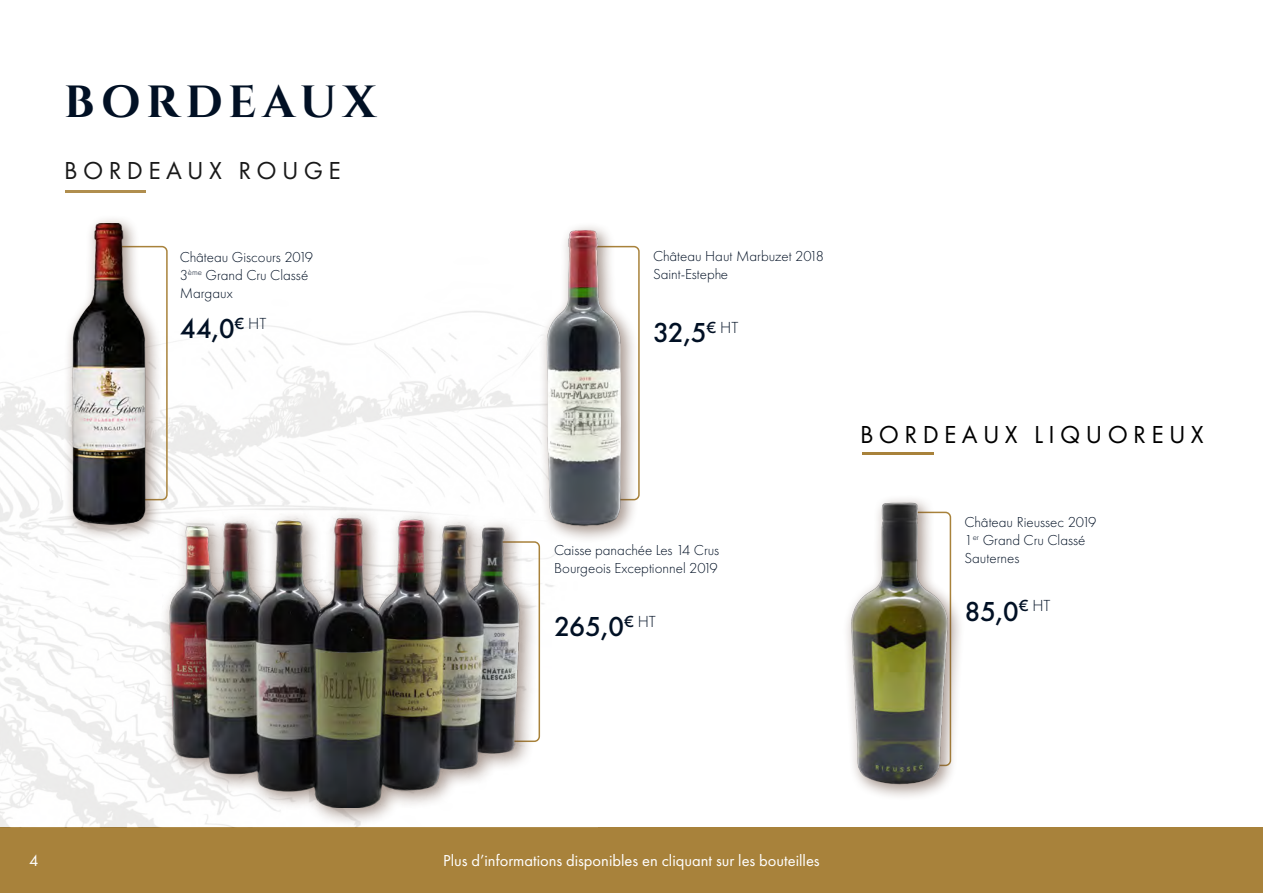
<style>
.page{position:relative;width:1263px;height:893px;background:#fff}
.page>*{position:absolute;margin:0;border:0;box-sizing:border-box;transform-origin:0 0}
.t1{font:700 45px "Cinzel";letter-spacing:.13em;color:#011024}
.t2{font:500 28.5px "Futura PT";letter-spacing:-.025em;color:#011024}
.t3{font:25.5px "Futura PT";letter-spacing:.21em;color:#000}
.t4{font:16.5px "Futura PT";color:#fff}
.t5{font:300 15px/18px "Futura PT";color:#011024}
</style>
<div class="page">
<div style="left:0;top:827px;width:1263px;height:66px;background:#a8823b"></div>
<hr style="left:863px;top:453px;width:71px;height:2px;background:#a8823b">
<img style="left:0;top:190px;width:555px;height:637px">
<div style="left:106px;top:246px;width:62px;height:254px;border:2px solid #a8823b;border-radius:5px"></div>
<div style="left:63px;top:214px;width:100px;height:328px;background:#5e4233;opacity:.54"></div>
<img style="left:54px;top:223px;width:112px;height:301px">
<div style="left:538px;top:221px;width:101px;height:323px;background:#5e4233;opacity:.54"></div>
<img style="left:518px;top:223px;width:122px;height:308px">
<div style="left:160px;top:508px;width:379px;height:320px;background:#5e4233;opacity:.54"></div>
<img style="left:163px;top:470px;width:362px;height:338px">
<img style="left:847px;top:499px;width:113px;height:297px">
<h1 class="t1" style="left:64px;top:74px;width:313px">BORDEAUX</h1>
<h3 class="t3" style="left:64px;top:155px;width:278px">BORDEAUX ROUGE</h3>
<p class="t5" style="left:180px;top:248px;width:135px">Château Giscours 2019<br>3<sup>ème</sup> Grand Cru Classé<br>Margaux</p>
<h2 class="t2" style="left:180px;top:311px;width:88px">44,0<sup>€</sup> <sup>HT</sup></h2>
<p class="t5" style="left:653px;top:247px;width:173px">Château Haut Marbuzet 2018<br>Saint-Estephe</p>
<h2 class="t2" style="left:653px;top:316px;width:87px">32,5<sup>€</sup> <sup>HT</sup></h2>
<p class="t5" style="left:554px;top:541px;width:167px">Caisse panachée Les 14 Crus<br>Bourgeois Exceptionnel 2019</p>
<h2 class="t2" style="left:554px;top:609px;width:103px">265,0<sup>€</sup> <sup>HT</sup></h2>
<h3 class="t3" style="left:860px;top:419px;width:345px">BORDEAUX LIQUOREUX</h3>
<p class="t5" style="left:964px;top:513px;width:133px">Château Rieussec 2019<br>1<sup>er</sup> Grand Cru Classé<br>Sauternes</p>
<h2 class="t2" style="left:964px;top:594px;width:88px">85,0<sup>€</sup> <sup>HT</sup></h2>
<p class="t4" style="left:29px;top:850px;width:11px">4</p>
<p class="t4" style="left:443px;top:851px;width:378px">Plus d’informations disponibles en cliquant sur les bouteilles</p>
</div>
